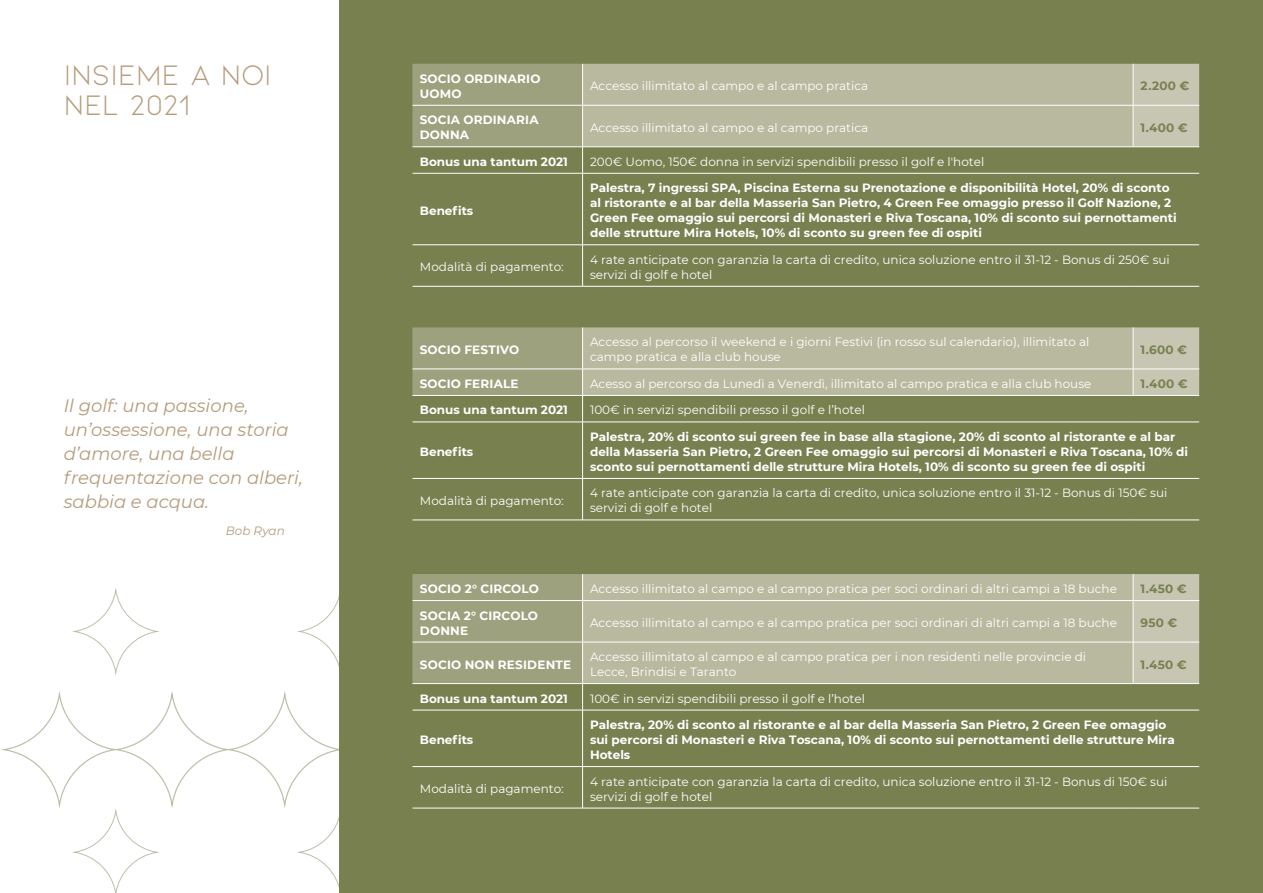
<style>
.page{position:relative;width:1263px;height:893px;background:#fff}
.page>*{position:absolute;margin:0;border:0;box-sizing:border-box;transform-origin:0 0}
.t1{font:30px/30px "Kiona";color:#b59b7a}
.t2{font:italic 18px/24px "Montserrat";color:#b59b7a}
.t3{font:12px/15px "Montserrat";color:#fff}
.t4{font:700 12px/15px "Montserrat";color:#fff}
.t5{font:700 12px "Montserrat";letter-spacing:.025em;color:#788050}
.t6{font:italic 12px "Montserrat";color:#b59b7a}
</style>
<div class="page">
<div style="left:339px;top:0;width:924px;height:893px;background:#788050"></div>
<svg style="left:74px;top:810px;width:84px;height:83px"></svg>
<div style="left:299px;top:590px;width:83px;height:83px;border:1px solid #788050;border-radius:50%"></div>
<svg style="left:299px;top:817px;width:40px;height:71px"></svg>
<div style="left:583px;top:64px;width:550px;height:83px;background:#b9b9a0"></div>
<div style="left:1134px;top:64px;width:65px;height:83px;background:#c6c6b2"></div>
<hr style="left:1133px;top:64px;width:1px;height:41px;background:#fff">
<hr style="left:583px;top:105px;width:550px;height:1px;background:#fff">
<hr style="left:1133px;top:105px;width:1px;height:42px;background:#fff">
<hr style="left:583px;top:147px;width:550px;height:1px;background:#fff">
<svg style="left:412px;top:64px;width:171px;height:109px"></svg>
<hr style="left:1133px;top:147px;width:66px;height:1px;background:#fff">
<hr style="left:412px;top:173px;width:171px;height:1px;background:#fff">
<hr style="left:583px;top:173px;width:550px;height:1px;background:#fff">
<hr style="left:582px;top:173px;width:1px;height:72px;background:#fff">
<hr style="left:1133px;top:173px;width:66px;height:1px;background:#fff">
<hr style="left:412px;top:245px;width:171px;height:1px;background:#fff">
<hr style="left:583px;top:245px;width:550px;height:1px;background:#fff">
<hr style="left:582px;top:245px;width:1px;height:41px;background:#fff">
<hr style="left:1133px;top:245px;width:66px;height:1px;background:#fff">
<hr style="left:412px;top:286px;width:171px;height:1px;background:#fff">
<hr style="left:583px;top:286px;width:550px;height:1px;background:#fff">
<hr style="left:1133px;top:286px;width:66px;height:1px;background:#fff">
<hr style="left:1133px;top:105px;width:66px;height:1px;background:#fff">
<svg style="left:412px;top:327px;width:787px;height:95px"></svg>
<hr style="left:1133px;top:395px;width:66px;height:1px;background:#fff">
<hr style="left:412px;top:422px;width:171px;height:1px;background:#fff">
<hr style="left:583px;top:422px;width:550px;height:1px;background:#fff">
<hr style="left:582px;top:422px;width:1px;height:56px;background:#fff">
<hr style="left:1133px;top:422px;width:66px;height:1px;background:#fff">
<hr style="left:412px;top:478px;width:171px;height:1px;background:#fff">
<hr style="left:583px;top:478px;width:550px;height:1px;background:#fff">
<hr style="left:582px;top:479px;width:1px;height:41px;background:#fff">
<hr style="left:1133px;top:478px;width:66px;height:1px;background:#fff">
<hr style="left:412px;top:520px;width:171px;height:1px;background:#fff">
<hr style="left:583px;top:520px;width:550px;height:1px;background:#fff">
<hr style="left:1133px;top:520px;width:66px;height:1px;background:#fff">
<hr style="left:1133px;top:369px;width:66px;height:1px;background:#fff">
<div style="left:583px;top:574px;width:550px;height:109px;background:#b9b9a0"></div>
<div style="left:1133px;top:574px;width:66px;height:109px;background:#c6c6b2"></div>
<hr style="left:583px;top:600px;width:550px;height:1px;background:#fff">
<hr style="left:1133px;top:601px;width:1px;height:41px;background:#fff">
<hr style="left:583px;top:642px;width:550px;height:1px;background:#fff">
<hr style="left:1133px;top:642px;width:1px;height:41px;background:#fff">
<hr style="left:583px;top:683px;width:550px;height:1px;background:#fff">
<svg style="left:412px;top:574px;width:171px;height:136px"></svg>
<hr style="left:1133px;top:683px;width:66px;height:1px;background:#fff">
<hr style="left:412px;top:710px;width:171px;height:1px;background:#fff">
<hr style="left:583px;top:710px;width:550px;height:1px;background:#fff">
<hr style="left:582px;top:710px;width:1px;height:56px;background:#fff">
<hr style="left:1133px;top:710px;width:66px;height:1px;background:#fff">
<hr style="left:412px;top:766px;width:171px;height:1px;background:#fff">
<hr style="left:583px;top:766px;width:550px;height:1px;background:#fff">
<hr style="left:582px;top:767px;width:1px;height:41px;background:#fff">
<hr style="left:1133px;top:766px;width:66px;height:1px;background:#fff">
<hr style="left:412px;top:808px;width:171px;height:1px;background:#fff">
<hr style="left:583px;top:808px;width:550px;height:1px;background:#fff">
<hr style="left:1133px;top:808px;width:66px;height:1px;background:#fff">
<hr style="left:1133px;top:600px;width:66px;height:1px;background:#fff">
<hr style="left:1133px;top:642px;width:66px;height:1px;background:#fff">
<h1 class="t1" style="left:64px;top:59px;width:210px">INSIEME A NOI<br>NEL 2021</h1>
<h2 class="t2" style="left:64px;top:393px;width:241px">Il golf: una passione, un’ossessione, una storia d’amore, una bella frequentazione con alberi, sabbia e acqua.</h2>
<p class="t6" style="left:226px;top:522px;width:61px">Bob Ryan</p>
<p class="t4" style="left:420px;top:70px;width:122px">SOCIO ORDINARIO<br>UOMO</p>
<p class="t3" style="left:590px;top:78px;width:280px">Accesso illimitato al campo e al campo pratica</p>
<p class="t5" style="left:1140px;top:77px;width:50px">2.200 €</p>
<p class="t4" style="left:420px;top:112px;width:120px">SOCIA ORDINARIA<br>DONNA</p>
<p class="t3" style="left:590px;top:120px;width:280px">Accesso illimitato al campo e al campo pratica</p>
<p class="t5" style="left:1140px;top:119px;width:49px">1.400 €</p>
<p class="t4" style="left:420px;top:153px;width:150px">Bonus una tantum 2021</p>
<p class="t3" style="left:590px;top:154px;width:396px">200€ Uomo, 150€ donna in servizi spendibili presso il golf e l'hotel</p>
<p class="t4" style="left:420px;top:202px;width:55px">Benefits</p>
<p class="t4" style="left:590px;top:180px;width:588px">Palestra, 7 ingressi SPA, Piscina Esterna su Prenotazione e disponibilità Hotel, 20% di sconto al ristorante e al bar della Masseria San Pietro, 4 Green Fee omaggio presso il Golf Nazione, 2<br>Green Fee omaggio sui percorsi di Monasteri e Riva Toscana, 10% di sconto sui pernottamenti delle strutture Mira Hotels, 10% di sconto su green fee di ospiti</p>
<p class="t3" style="left:420px;top:259px;width:145px">Modalità di pagamento:</p>
<p class="t3" style="left:590px;top:252px;width:581px">4 rate anticipate con garanzia la carta di credito, unica soluzione entro il 31-12 - Bonus di 250€ sui servizi di golf e hotel</p>
<p class="t4" style="left:420px;top:342px;width:101px">SOCIO FESTIVO</p>
<p class="t3" style="left:590px;top:334px;width:501px">Accesso al percorso il weekend e i giorni Festivi (in rosso sul calendario), illimitato al campo pratica e alla club house</p>
<p class="t5" style="left:1140px;top:341px;width:48px">1.600 €</p>
<p class="t4" style="left:420px;top:376px;width:100px">SOCIO FERIALE</p>
<p class="t3" style="left:590px;top:376px;width:503px">Acesso al percorso da Lunedì a Venerdì, illimitato al campo pratica e alla club house</p>
<p class="t5" style="left:1140px;top:375px;width:49px">1.400 €</p>
<p class="t4" style="left:420px;top:402px;width:150px">Bonus una tantum 2021</p>
<p class="t3" style="left:590px;top:402px;width:276px">100€ in servizi spendibili presso il golf e l’hotel</p>
<p class="t4" style="left:420px;top:444px;width:55px">Benefits</p>
<p class="t4" style="left:590px;top:429px;width:599px">Palestra, 20% di sconto sui green fee in base alla stagione, 20% di sconto al ristorante e al bar della Masseria San Pietro, 2 Green Fee omaggio sui percorsi di Monasteri e Riva Toscana, 10% di sconto sui pernottamenti delle strutture Mira Hotels, 10% di sconto su green fee di ospiti</p>
<p class="t3" style="left:420px;top:493px;width:145px">Modalità di pagamento:</p>
<p class="t3" style="left:590px;top:485px;width:579px">4 rate anticipate con garanzia la carta di credito, unica soluzione entro il 31-12 - Bonus di 150€ sui servizi di golf e hotel</p>
<p class="t4" style="left:420px;top:581px;width:121px">SOCIO 2° CIRCOLO</p>
<p class="t3" style="left:590px;top:581px;width:528px">Accesso illimitato al campo e al campo pratica per soci ordinari di altri campi a 18 buche</p>
<p class="t5" style="left:1140px;top:580px;width:48px">1.450 €</p>
<p class="t4" style="left:420px;top:607px;width:120px">SOCIA 2° CIRCOLO<br>DONNE</p>
<p class="t3" style="left:590px;top:615px;width:528px">Accesso illimitato al campo e al campo pratica per soci ordinari di altri campi a 18 buche</p>
<p class="t5" style="left:1140px;top:614px;width:38px">950 €</p>
<p class="t4" style="left:420px;top:656px;width:153px">SOCIO NON RESIDENTE</p>
<p class="t3" style="left:590px;top:649px;width:498px">Accesso illimitato al campo e al campo pratica per i non residenti nelle provincie di<br>Lecce, Brindisi e Taranto</p>
<p class="t5" style="left:1140px;top:656px;width:48px">1.450 €</p>
<p class="t4" style="left:420px;top:690px;width:150px">Bonus una tantum 2021</p>
<p class="t3" style="left:590px;top:690px;width:276px">100€ in servizi spendibili presso il golf e l’hotel</p>
<p class="t4" style="left:420px;top:732px;width:55px">Benefits</p>
<p class="t4" style="left:590px;top:717px;width:586px">Palestra, 20% di sconto al ristorante e al bar della Masseria San Pietro, 2 Green Fee omaggio sui percorsi di Monasteri e Riva Toscana, 10% di sconto sui pernottamenti delle strutture Mira<br>Hotels</p>
<p class="t3" style="left:420px;top:781px;width:145px">Modalità di pagamento:</p>
<p class="t3" style="left:590px;top:773px;width:579px">4 rate anticipate con garanzia la carta di credito, unica soluzione entro il 31-12 - Bonus di 150€ sui servizi di golf e hotel</p>
</div>
